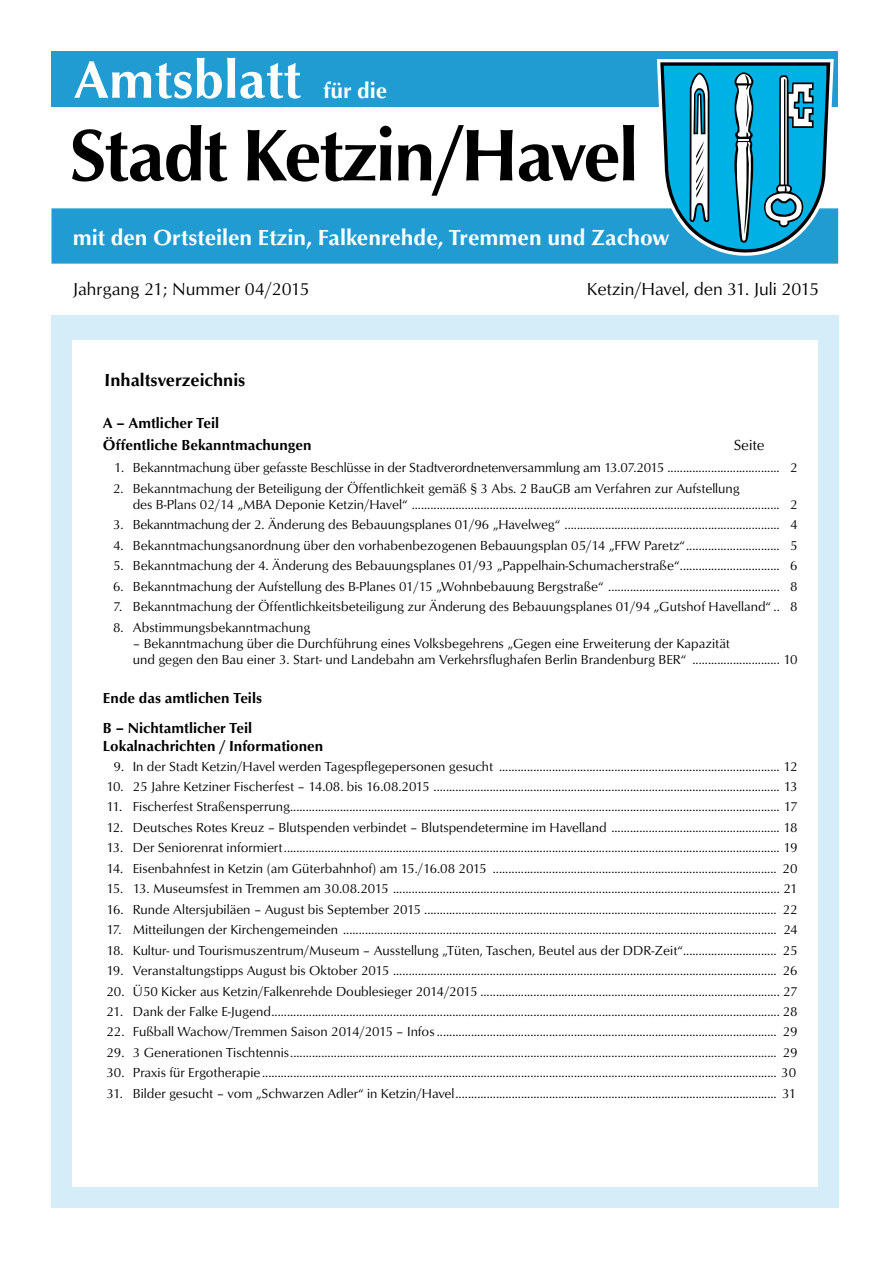
<style>
.page{position:relative;width:893px;height:1263px;background:#fff}
.page>*{position:absolute;margin:0;border:0;box-sizing:border-box;transform-origin:0 0}
.t1{font:500 75px "Optus T";letter-spacing:-.03em;color:#000}
.t2{font:500 54px "Optus T";color:#fff}
.t3{font:500 24px "Optus T";color:#fff}
.t4{font:500 22.5px "Optus T";color:#fff}
.t5{font:18px "Optus T";color:#000}
.t6{font:500 18px "Optus T";color:#000}
.t7{font:500 15px/22.2px "Optus T";color:#000}
.t8{font:15px "Optus T";color:#000}
.t9{font:13.5px/16.2px "Optus T";color:#000}
</style>
<div class="page">
<div style="left:51px;top:316px;width:787px;height:892px;background:#d5edf9"></div>
<div style="left:51px;top:51px;width:787px;height:55px;background:#219cd3"></div>
<div style="left:73px;top:340px;width:745px;height:847px;background:#fff"></div>
<div style="left:51px;top:208px;width:787px;height:56px;background:#219cd3;border:2px solid #219cd3"></div>
<svg style="left:656px;top:59px;width:178px;height:197px"></svg>
<h2 class="t2" style="left:73px;top:48px;width:229px">Amtsblatt</h2>
<h3 class="t4" style="left:323px;top:77px;width:65px">für die</h3>
<h1 class="t1" style="left:68px;top:112px;width:571px">Stadt Ketzin/Havel</h1>
<h3 class="t3" style="left:73px;top:224px;width:638px">mit den Ortsteilen Etzin, Falkenrehde, Tremmen und Zachow</h3>
<h3 class="t5" style="left:73px;top:279px;width:238px">Jahrgang 21; Nummer 04/2015</h3>
<h3 class="t5" style="left:587px;top:279px;width:234px">Ketzin/Havel, den 31. Juli 2015</h3>
<h3 class="t6" style="left:105px;top:370px;width:142px">Inhaltsverzeichnis</h3>
<p class="t7" style="left:103px;top:411px;width:210px">A – Amtlicher Teil<br>Öffentliche Bekanntmachungen</p>
<p class="t8" style="left:734px;top:436px;width:32px">Seite</p>
<p class="t9" style="left:114px;top:459px;width:685px">1. Bekanntmachung über gefasste Beschlüsse in der Stadtverordnetenversammlung am 13.07.2015 .................................... 2</p>
<p class="t9" style="left:133px;top:480px;width:666px;text-indent:-20px">2. Bekanntmachung der Beteiligung der Öffentlichkeit gemäß § 3 Abs. 2 BauGB am Verfahren zur Aufstellung<br>des B-Plans 02/14 „MBA Deponie Ketzin/Havel“ ...................................................................................................................... 2</p>
<p class="t9" style="left:113px;top:517px;width:686px">3. Bekanntmachung der 2. Änderung des Bebauungsplanes 01/96 „Havelweg“ ..................................................................... 4</p>
<p class="t9" style="left:113px;top:537px;width:686px">4. Bekanntmachungsanordnung über den vorhabenbezogenen Bebauungsplan 05/14 „FFW Paretz“.............................. 5</p>
<p class="t9" style="left:113px;top:557px;width:686px">5. Bekanntmachung der 4. Änderung des Bebauungsplanes 01/93 „Pappelhain-Schumacherstraße“................................ 6</p>
<p class="t9" style="left:113px;top:578px;width:686px">6. Bekanntmachung der Aufstellung des B-Planes 01/15 „Wohnbebauung Bergstraße“ ....................................................... 8</p>
<p class="t9" style="left:113px;top:598px;width:686px">7. Bekanntmachung der Öffentlichkeitsbeteiligung zur Änderung des Bebauungsplanes 01/94 „Gutshof Havelland“ .. 8</p>
<p class="t9" style="left:113px;top:619px;width:199px">8. Abstimmungsbekanntmachung</p>
<p class="t9" style="left:133px;top:635px;width:666px">– Bekanntmachung über die Durchführung eines Volksbegehrens „Gegen eine Erweiterung der Kapazität<br>und gegen den Bau einer 3. Start- und Landebahn am Verkehrsflughafen Berlin Brandenburg BER“ ............................ 10</p>
<p class="t7" style="left:103px;top:682px;width:161px;line-height:30.8px">Ende das amtlichen Teils<br>B – Nichtamtlicher Teil</p>
<p class="t7" style="left:103px;top:735px;width:222px">Lokalnachrichten / Informationen</p>
<p class="t9" style="left:114px;top:758px;width:685px">9. In der Stadt Ketzin/Havel werden Tagespflegepersonen gesucht .......................................................................................... 12</p>
<p class="t9" style="left:106px;top:778px;width:693px">10. 25 Jahre Ketziner Fischerfest – 14.08. bis 16.08.2015 ............................................................................................................... 13</p>
<p class="t9" style="left:106px;top:799px;width:693px">11. Fischerfest Straßensperrung............................................................................................................................................................. 17</p>
<p class="t9" style="left:106px;top:819px;width:693px">12. Deutsches Rotes Kreuz – Blutspenden verbindet – Blutspendetermine im Havelland ...................................................... 18</p>
<p class="t9" style="left:106px;top:839px;width:693px">13. Der Seniorenrat informiert............................................................................................................................................................... 19</p>
<p class="t9" style="left:106px;top:860px;width:693px">14. Eisenbahnfest in Ketzin (am Güterbahnhof) am 15./16.08 2015 ........................................................................................... 20</p>
<p class="t9" style="left:106px;top:880px;width:693px">15. 13. Museumsfest in Tremmen am 30.08.2015 ............................................................................................................................ 21</p>
<p class="t9" style="left:106px;top:901px;width:693px">16. Runde Altersjubiläen – August bis September 2015 ................................................................................................................. 22</p>
<p class="t9" style="left:106px;top:921px;width:693px">17. Mitteilungen der Kirchengemeinden ........................................................................................................................................... 24</p>
<p class="t9" style="left:106px;top:942px;width:693px">18. Kultur- und Tourismuszentrum/Museum – Ausstellung „Tüten, Taschen, Beutel aus der DDR-Zeit“.............................. 25</p>
<p class="t9" style="left:106px;top:962px;width:693px">19. Veranstaltungstipps August bis Oktober 2015 ........................................................................................................................... 26</p>
<p class="t9" style="left:106px;top:983px;width:693px">20. Ü50 Kicker aus Ketzin/Falkenrehde Doublesieger 2014/2015 ................................................................................................ 27</p>
<p class="t9" style="left:106px;top:1003px;width:693px">21. Dank der Falke E-Jugend................................................................................................................................................................... 28</p>
<p class="t9" style="left:106px;top:1023px;width:693px">22. Fußball Wachow/Tremmen Saison 2014/2015 – Infos ............................................................................................................. 29</p>
<p class="t9" style="left:106px;top:1044px;width:693px">29. 3 Generationen Tischtennis............................................................................................................................................................ 29</p>
<p class="t9" style="left:106px;top:1064px;width:691px">30. Praxis für Ergotherapie..................................................................................................................................................................... 30</p>
<p class="t9" style="left:106px;top:1085px;width:691px">31. Bilder gesucht – vom „Schwarzen Adler“ in Ketzin/Havel....................................................................................................... 31</p>
</div>
